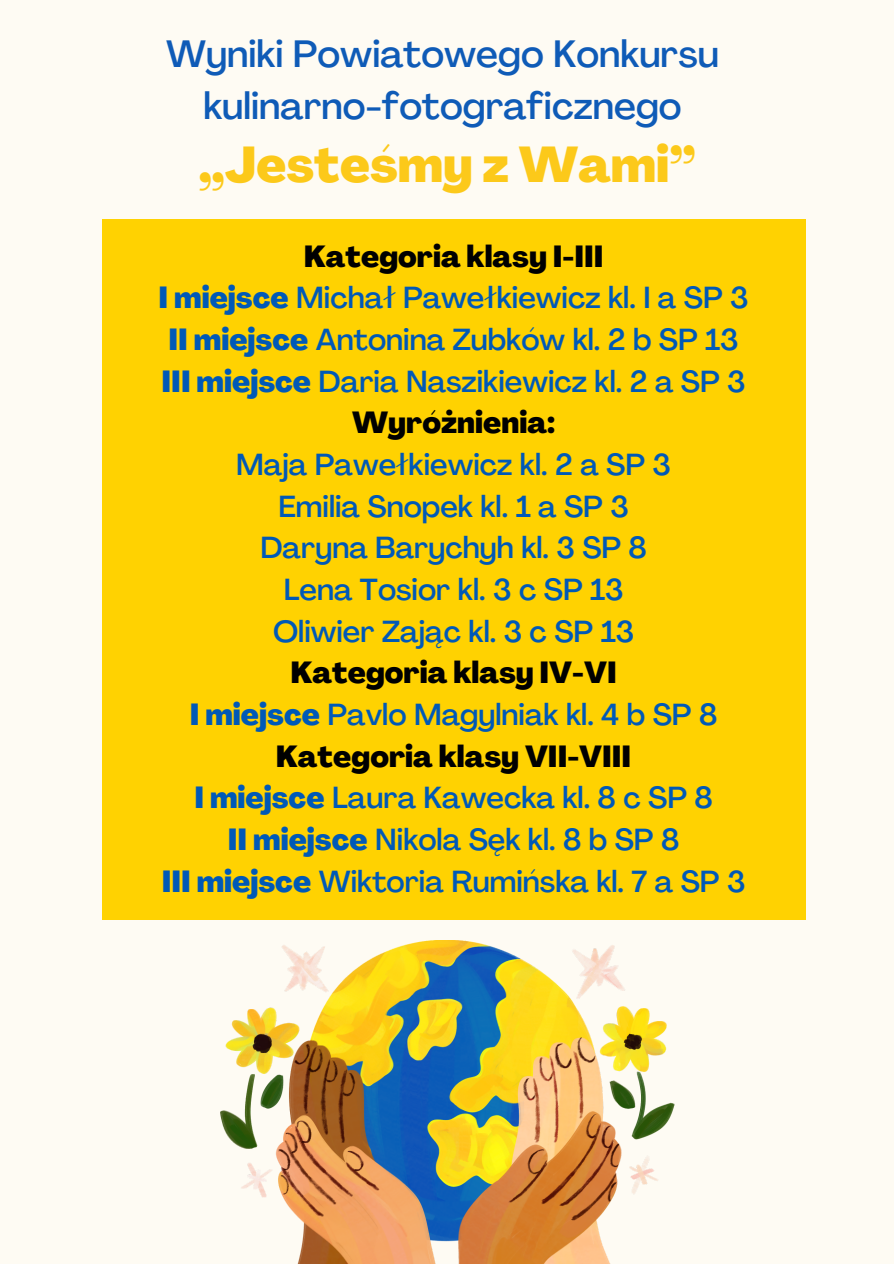
<style>
.page{position:relative;width:894px;height:1264px;background:#fff}
.page>*{position:absolute;margin:0;border:0;box-sizing:border-box;transform-origin:0 0}
.t1{font:800 49.5px "Agrandir";color:#fcc91a}
.t2{font:500 37.5px "Agrandir";color:#0f5bb7}
.t3{font:500 30px "Agrandir";color:#0059b7}
.t4{font:800 30px "Agrandir";color:#000}
.s1{font-weight:800}
</style>
<div class="page">
<div style="left:0;top:0;width:893px;height:1263px;background:#fefbf3"></div>
<img style="left:220px;top:940px;width:454px;height:323px">
<div style="left:102px;top:219px;width:703px;height:700px;background:#ffd201"></div>
<p class="t2" style="left:166px;top:39px;width:554px">Wyniki Powiatowego Konkursu</p>
<p class="t2" style="left:203px;top:91px;width:479px">kulinarno-fotograficznego</p>
<p class="t1" style="left:198px;top:145px;width:498px">„Jesteśmy z Wami”</p>
<p class="t4" style="left:304px;top:244px;width:301px">Kategoria klasy I-III</p>
<p class="t3" style="left:159px;top:286px;width:591px"><span class="s1">I miejsce</span> Michał Pawełkiewicz kl. I a SP 3</p>
<p class="t3" style="left:168px;top:327px;width:571px"><span class="s1">II miejsce</span> Antonina Zubków kl. 2 b SP 13</p>
<p class="t3" style="left:161px;top:369px;width:585px"><span class="s1">III miejsce</span> Daria Naszikiewicz kl. 2 a SP 3</p>
<p class="t4" style="left:352px;top:411px;width:204px">Wyróżnienia:</p>
<p class="t3" style="left:236px;top:452px;width:436px">Maja Pawełkiewicz kl. 2 a SP 3</p>
<p class="t3" style="left:278px;top:494px;width:352px">Emilia Snopek kl. 1 a SP 3</p>
<p class="t3" style="left:260px;top:536px;width:388px">Daryna Barychyh kl. 3 SP 8</p>
<p class="t3" style="left:283px;top:577px;width:341px">Lena Tosior kl. 3 c SP 13</p>
<p class="t3" style="left:273px;top:619px;width:362px">Oliwier Zając kl. 3 c SP 13</p>
<p class="t4" style="left:290px;top:660px;width:327px">Kategoria klasy IV-VI</p>
<p class="t3" style="left:190px;top:702px;width:529px"><span class="s1">I miejsce</span> Pavlo Magylniak kl. 4 b SP 8</p>
<p class="t4" style="left:276px;top:744px;width:357px">Kategoria klasy VII-VIII</p>
<p class="t3" style="left:194px;top:785px;width:519px"><span class="s1">I miejsce</span> Laura Kawecka kl. 8 c SP 8</p>
<p class="t3" style="left:228px;top:827px;width:453px"><span class="s1">II miejsce</span> Nikola Sęk kl. 8 b SP 8</p>
<p class="t3" style="left:162px;top:869px;width:585px"><span class="s1">III miejsce</span> Wiktoria Rumińska kl. 7 a SP 3</p>
</div>
